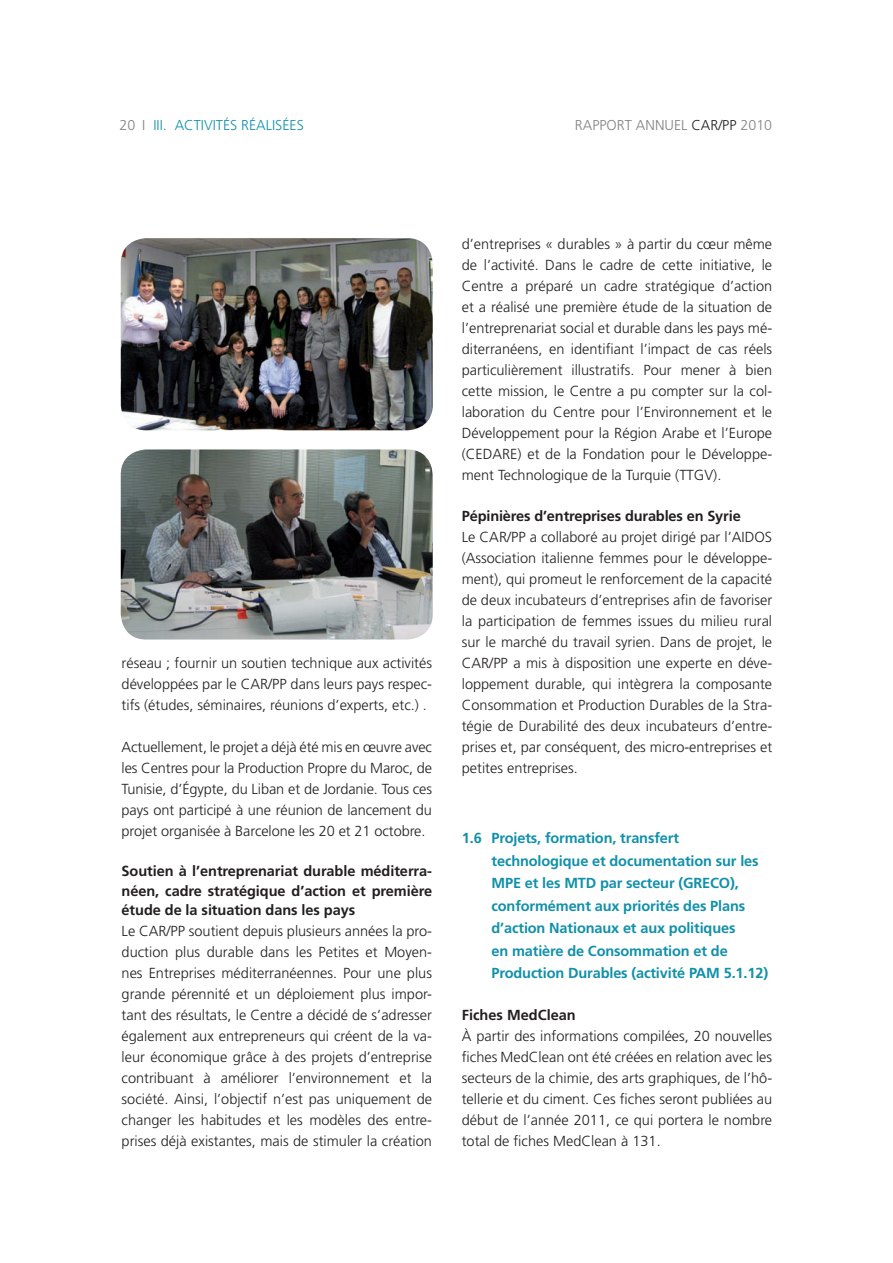
<style>
.page{position:relative;width:893px;height:1263px;background:#fff}
.page>*{position:absolute;margin:0;border:0;box-sizing:border-box;transform-origin:0 0}
.t1{font:300 14.55px/21px "Frutiger";color:#231f20;text-align:justify}
.t2{font:700 14.55px/22.5px "Frutiger";letter-spacing:-.01em;color:#1190ab}
.t3{font:700 14.55px/19.5px "Frutiger";letter-spacing:-.005em;color:#231f20;text-align:justify}
.t4{font:300 14.25px "Frutiger";color:#1190ab}
.t5{font:300 14.25px "Frutiger";color:#808285}
.s1{color:#808285}
.s2{color:#231f20}
</style>
<div class="page">
<img style="left:121px;top:238px;width:312px;height:192px;border-radius:26px">
<img style="left:121px;top:449px;width:312px;height:190px;border-radius:26px">
<p class="t4" style="left:119px;top:119px;width:186px"><span class="s1">20 I</span> III. ACTIVITÉS RÉALISÉES</p>
<p class="t5" style="left:575px;top:119px;width:199px">RAPPORT ANNUEL <span class="s2">CAR/PP</span> 2010</p>
<p class="t1" style="left:122px;top:653px;width:312px">réseau ; fournir un soutien technique aux activités développées par le CAR/PP dans leurs pays respec&shy;tifs (études, séminaires, réunions d’experts, etc.) .</p>
<p class="t1" style="left:122px;top:737px;width:312px">Actuellement, le projet a déjà été mis en œuvre avec les Centres pour la Production Propre du Maroc, de Tunisie, d’Égypte, du Liban et de Jordanie. Tous ces pays ont participé à une réunion de lancement du projet organisée à Barcelone les 20 et 21 octobre.</p>
<p class="t3" style="left:122px;top:863px;width:312px">Soutien à l’entreprenariat durable méditerra&shy;néen, cadre stratégique d’action et première étude de la situation dans les pays</p>
<p class="t1" style="left:122px;top:922px;width:312px">Le CAR/PP soutient depuis plusieurs années la pro&shy;duction plus durable dans les Petites et Moyen&shy;nes Entreprises méditerranéennes. Pour une plus grande pérennité et un déploiement plus impor&shy;tant des résultats, le Centre a décidé de s’adresser également aux entrepreneurs qui créent de la va&shy;leur économique grâce à des projets d’entreprise contribuant à améliorer l’environnement et la société. Ainsi, l’objectif n’est pas uniquement de changer les habitudes et les modèles des entre&shy;prises déjà existantes, mais de stimuler la création</p>
<p class="t1" style="left:462px;top:235px;width:312px">d’entreprises « durables » à partir du cœur même de l’activité. Dans le cadre de cette initiative, le Centre a préparé un cadre stratégique d’action et a réalisé une première étude de la situation de l’entreprenariat social et durable dans les pays mé&shy;diterranéens, en identifiant l’impact de cas réels particulièrement illustratifs. Pour mener à bien cette mission, le Centre a pu compter sur la col&shy;laboration du Centre pour l’Environnement et le Développement pour la Région Arabe et l’Europe (CEDARE) et de la Fondation pour le Développe&shy;ment Technologique de la Turquie (TTGV).</p>
<p class="t3" style="left:462px;top:507px;width:280px">Pépinières d’entreprises durables en Syrie</p>
<p class="t1" style="left:462px;top:527px;width:312px">Le CAR/PP a collaboré au projet dirigé par l’AIDOS (Association italienne femmes pour le développe&shy;ment), qui promeut le renforcement de la capacité de deux incubateurs d’entreprises afin de favoriser la participation de femmes issues du milieu rural sur le marché du travail syrien. Dans de projet, le CAR/PP a mis à disposition une experte en déve&shy;loppement durable, qui intègrera la composante Consommation et Production Durables de la Stra&shy;tégie de Durabilité des deux incubateurs d’entre&shy;prises et, par conséquent, des micro-entreprises et petites entreprises.</p>
<p class="t2" style="left:492px;top:828px;width:278px;text-indent:-30px">1.6 Projets, formation, transfert technologique et documentation sur les MPE et les MTD par secteur (GRECO), conformément aux priorités des Plans d’action Nationaux et aux politiques<br>en matière de Consommation et de Production Durables (activité PAM 5.1.12)</p>
<p class="t3" style="left:462px;top:1006px;width:115px">Fiches MedClean</p>
<p class="t1" style="left:462px;top:1027px;width:312px">À partir des informations compilées, 20 nouvelles fiches MedClean ont été créées en relation avec les secteurs de la chimie, des arts graphiques, de l’hô&shy;tellerie et du ciment. Ces fiches seront publiées au début de l’année 2011, ce qui portera le nombre total de fiches MedClean à 131.</p>
</div>
